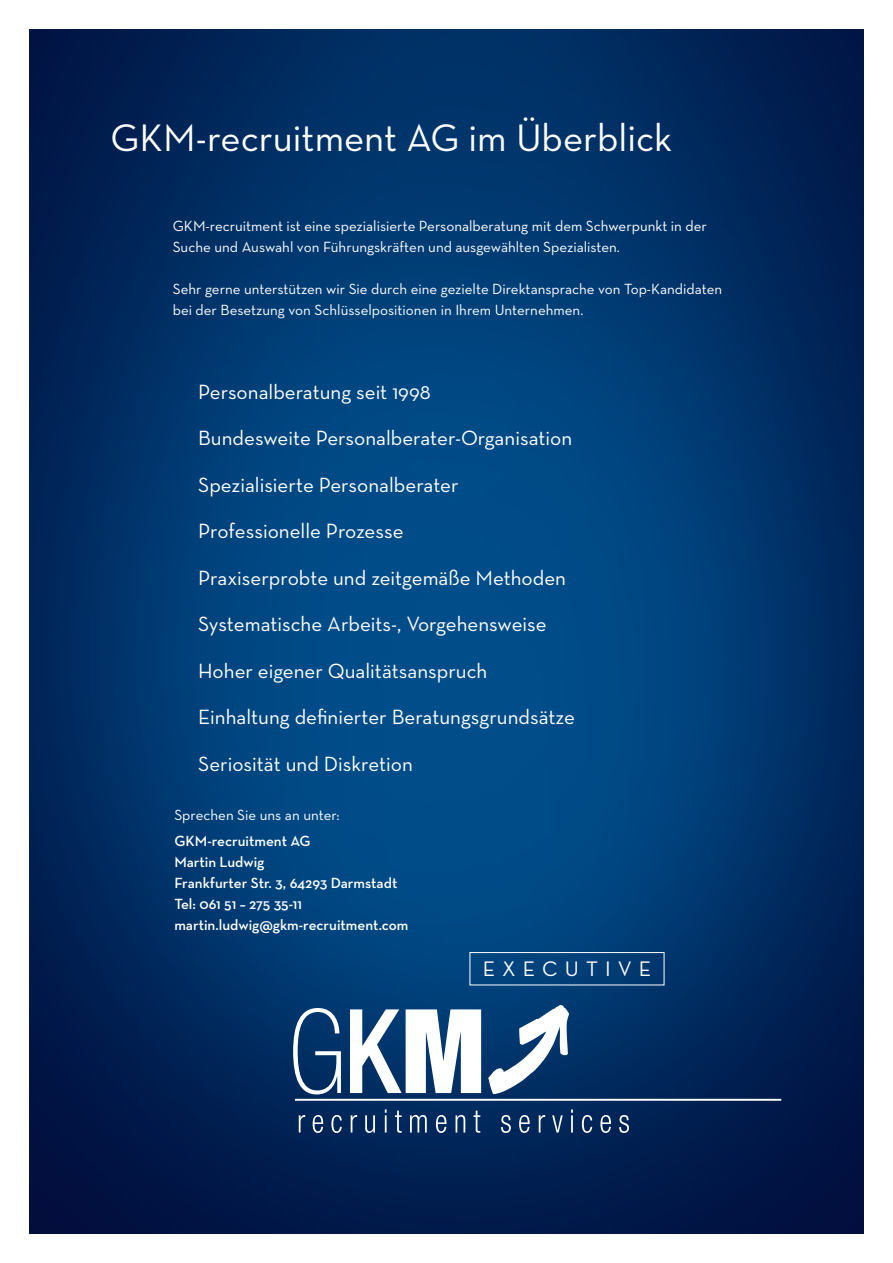
<style>
.page{position:relative;width:893px;height:1263px;background:#fff}
.page>*{position:absolute;margin:0;border:0;box-sizing:border-box;transform-origin:0 0}
.t1{font:39px "Neutra Text";color:#fff}
.t2{font:21.45px "Neutra Text";letter-spacing:.33em;color:#fff}
.t3{font:21px "Neutra Text";color:#fff}
.t4{font:15px/21px "Neutra Text";color:#fff}
.t5{font:600 15px/21px "Neutra Text";color:#fff}
</style>
<div class="page">
<img style="left:30px;top:30px;width:833px;height:1203px">
<svg style="left:488px;top:1005px;width:81px;height:89px"></svg>
<hr style="left:295px;top:1099px;width:486px;height:2px;background:#fff">
<svg style="left:299px;top:1115px;width:6px;height:17px"></svg>
<svg style="left:313px;top:1115px;width:10px;height:18px"></svg>
<svg style="left:331px;top:1115px;width:11px;height:18px"></svg>
<svg style="left:351px;top:1115px;width:6px;height:17px"></svg>
<svg style="left:365px;top:1115px;width:10px;height:18px"></svg>
<svg style="left:385px;top:1109px;width:2px;height:23px"></svg>
<svg style="left:395px;top:1110px;width:7px;height:23px"></svg>
<svg style="left:410px;top:1115px;width:17px;height:17px"></svg>
<svg style="left:436px;top:1115px;width:10px;height:18px"></svg>
<svg style="left:456px;top:1115px;width:9px;height:17px"></svg>
<svg style="left:473px;top:1110px;width:7px;height:23px"></svg>
<svg style="left:501px;top:1115px;width:10px;height:18px"></svg>
<svg style="left:519px;top:1115px;width:11px;height:18px"></svg>
<svg style="left:539px;top:1115px;width:6px;height:17px"></svg>
<svg style="left:552px;top:1115px;width:11px;height:17px"></svg>
<svg style="left:571px;top:1109px;width:2px;height:23px"></svg>
<svg style="left:582px;top:1115px;width:10px;height:18px"></svg>
<svg style="left:600px;top:1115px;width:11px;height:18px"></svg>
<svg style="left:619px;top:1115px;width:10px;height:18px"></svg>
<svg style="left:293px;top:1008px;width:48px;height:86px"></svg>
<svg style="left:350px;top:1009px;width:131px;height:84px"></svg>
<div style="left:470px;top:952px;width:194px;height:33px;border:1px solid #fff"></div>
<h1 class="t1" style="left:111px;top:114px;width:563px">GKM-recruitment AG im Überblick</h1>
<p class="t4" style="left:173px;top:215px;width:536px">GKM-recruitment ist eine spezialisierte Personalberatung mit dem Schwerpunkt in der<br>Suche und Auswahl von Führungskräften und ausgewählten Spezialisten.</p>
<p class="t4" style="left:173px;top:278px;width:551px">Sehr gerne unterstützen wir Sie durch eine gezielte Direktansprache von Top-Kandidaten bei der Besetzung von Schlüsselpositionen in Ihrem Unternehmen.</p>
<h3 class="t3" style="left:198px;top:379px;width:234px">Personalberatung seit 1998</h3>
<h3 class="t3" style="left:198px;top:425px;width:375px">Bundesweite Personalberater-Organisation</h3>
<h3 class="t3" style="left:198px;top:472px;width:262px">Spezialisierte Personalberater</h3>
<h3 class="t3" style="left:198px;top:518px;width:207px">Professionelle Prozesse</h3>
<h3 class="t3" style="left:198px;top:565px;width:369px">Praxiserprobte und zeitgemäße Methoden</h3>
<h3 class="t3" style="left:198px;top:611px;width:350px">Systematische Arbeits-, Vorgehensweise</h3>
<h3 class="t3" style="left:198px;top:658px;width:291px">Hoher eigener Qualitätsanspruch</h3>
<h3 class="t3" style="left:198px;top:704px;width:378px">Einhaltung definierter Beratungsgrundsätze</h3>
<h3 class="t3" style="left:198px;top:751px;width:216px">Seriosität und Diskretion</h3>
<p class="t4" style="left:174px;top:804px;width:167px">Sprechen Sie uns an unter:</p>
<p class="t5" style="left:174px;top:830px;width:236px">GKM-recruitment AG<br>Martin Ludwig<br>Frankfurter Str. 3, 64293 Darmstadt<br>Tel: 061 51 – 275 35-11 martin.ludwig@gkm-recruitment.com</p>
<h2 class="t2" style="left:483px;top:956px;width:170px">EXECUTIVE</h2>
</div>
